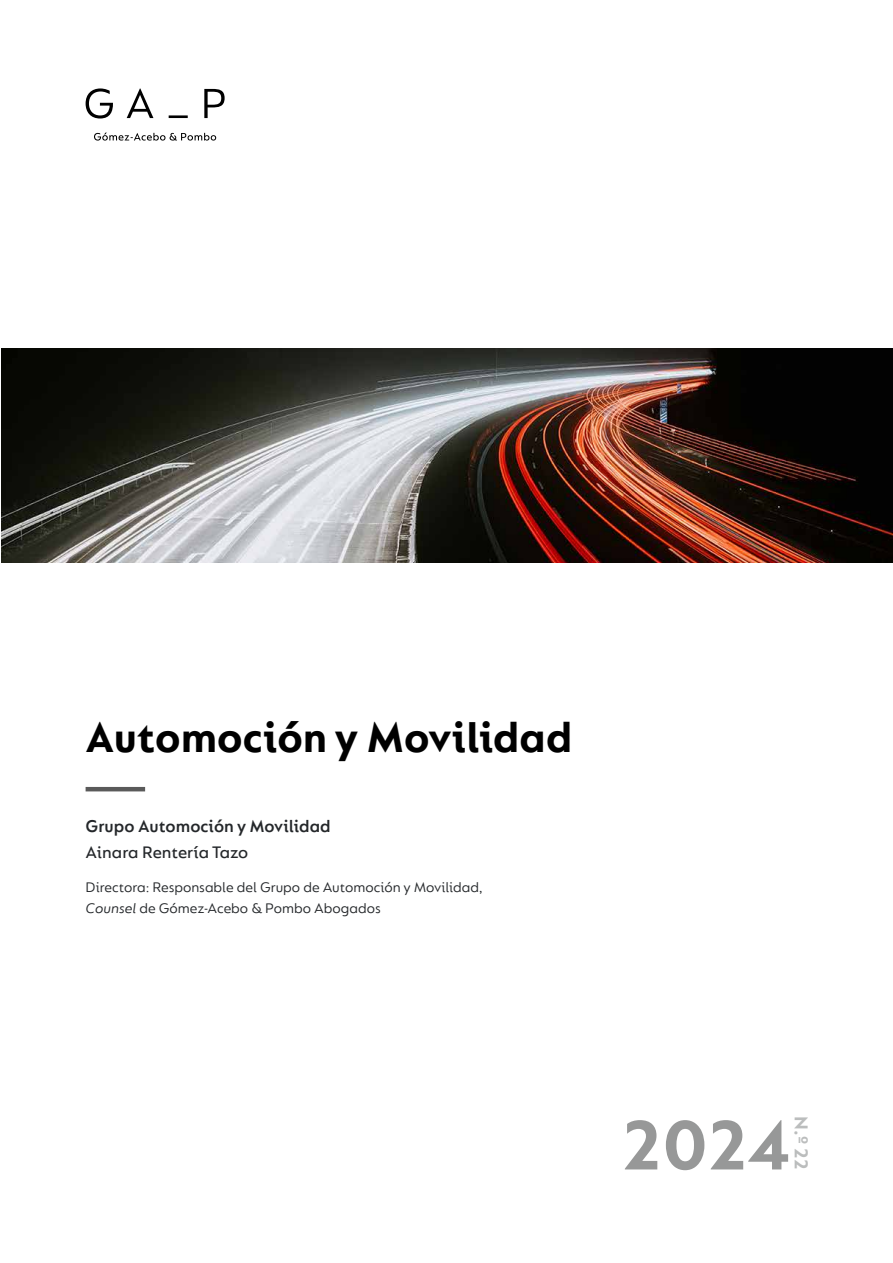
<style>
.page{position:relative;width:893px;height:1263px;background:#fff}
.page>*{position:absolute;margin:0;border:0;box-sizing:border-box;transform-origin:0 0}
.t1{font:700 75px "FS Lucas";color:#979898}
.t2{font:700 45px "FS Lucas";letter-spacing:-.005em;color:#000}
.t3{font:700 19.65px "FS Lucas";color:#bbbdbd}
.t4{font:600 18px "FS Lucas";color:#24272a}
.t5{font:500 18px "FS Lucas";letter-spacing:-.01em;color:#24272a}
.t6{font:15px/21px "FS Lucas";color:#24272a}
.s1{font-style:italic}
</style>
<div class="page">
<svg style="left:86px;top:88px;width:139px;height:53px"></svg>
<hr style="left:86px;top:787px;width:59px;height:4px;background:#5a5a5a">
<img style="left:1px;top:348px;width:892px;height:215px">
<h2 class="t2" style="left:86px;top:711px;width:488px">Automoción y Movilidad</h2>
<p class="t4" style="left:86px;top:816px;width:247px">Grupo Automoción y Movilidad</p>
<p class="t5" style="left:86px;top:842px;width:164px">Ainara Rentería Tazo</p>
<p class="t6" style="left:86px;top:876px;width:399px">Directora: Responsable del Grupo de Automoción y Movilidad,<br><span class="s1">Counsel</span> de Gómez-Acebo &amp; Pombo Abogados</p>
<h3 class="t3" style="left:812px;top:1116px;width:55px;rotate:90deg">N.º 22</h3>
<h1 class="t1" style="left:622px;top:1102px;width:170px">2024</h1>
</div>
